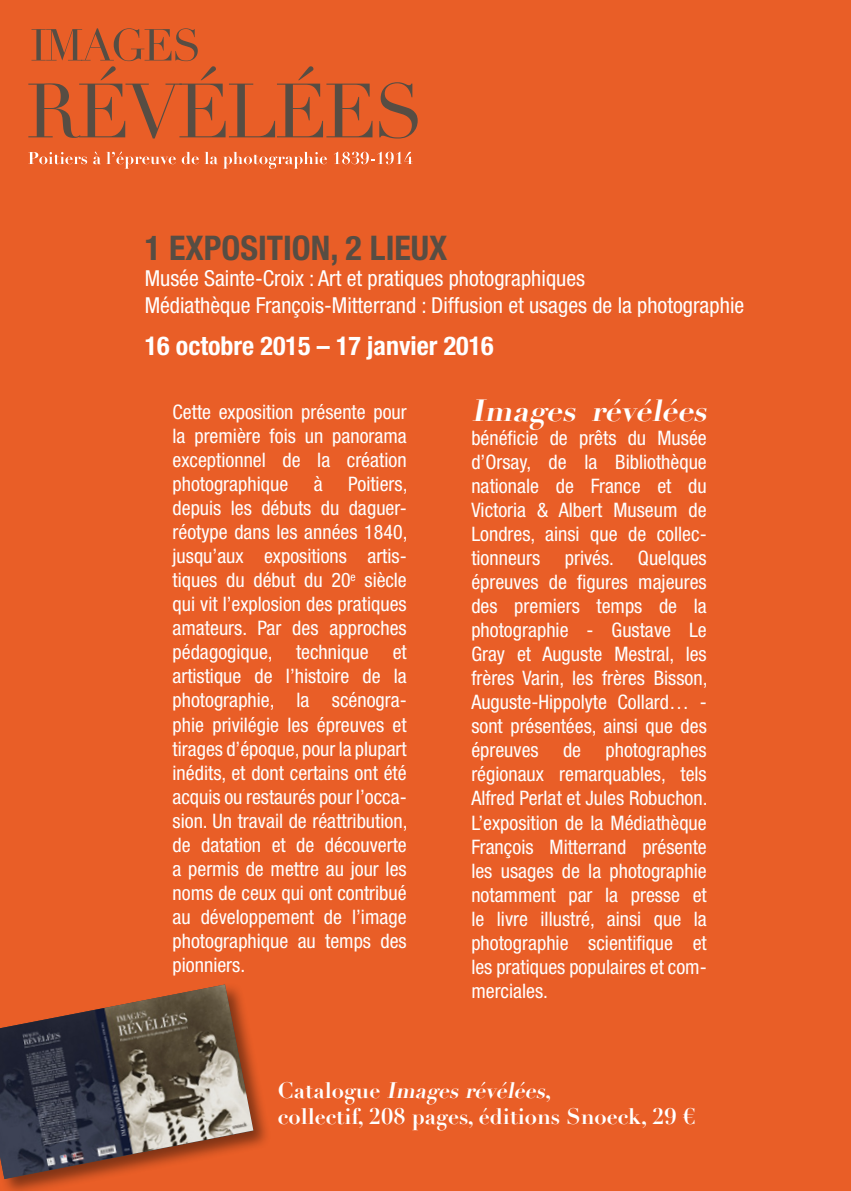
<style>
.page{position:relative;width:851px;height:1191px;background:#fff}
.page>*{position:absolute;margin:0;border:0;box-sizing:border-box;transform-origin:0 0}
.t1{font:700 condensed 34px "Helvetica Neue";color:#574d43}
.t2{font:italic 700 30px "Didot";color:#fff;scale:1.06 1}
.t3{font:700 condensed 26px "Helvetica Neue";color:#fff}
.t4{font:condensed 22px/26.4px "Helvetica Neue";color:#fff}
.t5{font:700 22px/26.4px "Didot";color:#fff}
.t6{font:condensed 20px/24px "Helvetica Neue";color:#fff;text-align:justify}
.s1{font-style:italic}
</style>
<div class="page">
<div style="left:0;top:0;width:850px;height:1191px;background:#e95e27"></div>
<svg style="left:379px;top:82px;width:38px;height:56px"></svg>
<svg style="left:28px;top:28px;width:344px;height:110px"></svg>
<svg style="left:28px;top:152px;width:59px;height:12px"></svg>
<svg style="left:93px;top:152px;width:83px;height:17px"></svg>
<svg style="left:182px;top:152px;width:17px;height:12px"></svg>
<svg style="left:205px;top:152px;width:122px;height:17px"></svg>
<svg style="left:334px;top:152px;width:78px;height:12px"></svg>
<div style="left:0;top:982px;width:271px;height:209px;background:#000;opacity:.45"></div>
<img style="left:0;top:984px;width:253px;height:194px">
<h1 class="t1" style="left:145px;top:227px;width:304px">1 exposition, 2 lieux</h1>
<p class="t4" style="left:145px;top:265px;width:601px">Musée Sainte-Croix : Art et pratiques photographiques<br>Médiathèque François-Mitterrand : Diffusion et usages de la photographie</p>
<h3 class="t3" style="left:145px;top:330px;width:350px">16 octobre 2015 – 17 janvier 2016</h3>
<p class="t6" style="left:172px;top:400px;width:236px">Cette exposition présente pour la première fois un panorama exceptionnel de la création photographique</p>
<p class="t6" style="left:314px;top:472px;width:10px">à</p>
<p class="t6" style="left:172px;top:472px;width:236px;text-indent:176px">Poitiers, depuis les débuts du daguer&shy;réotype dans les années 1840, jusqu’aux expositions artis&shy;tiques du début du 20<sup>e</sup> siècle qui vit l’explosion des pratiques amateurs. Par des approches pédagogique, technique et artistique de l’histoire de la photographie, la scénogra&shy;phie privilégie les épreuves et tirages d’époque, pour la plupart inédits, et dont certains ont été acquis ou restaurés pour l’occa&shy;sion. Un travail de réattribution, de datation et de découverte a permis de mettre au jour les noms de ceux qui ont contribué au développement de l’image photographique au temps des pionniers.</p>
<h2 class="t2" style="left:471px;top:392px;width:230px">Images révélées</h2>
<p class="t6" style="left:471px;top:426px;width:238px">bénéficie de prêts du Musée d’Orsay, de la Bibliothèque nationale de France et du Victoria &amp; Albert Museum de Londres, ainsi que de collec&shy;tionneurs privés. Quelques épreuves de figures majeures des premiers temps de la photographie - Gustave Le Gray et Auguste Mestral, les frères Varin, les frères Bisson, Auguste-Hippolyte Collard… - sont présentées, ainsi que des épreuves de photographes régionaux remarquables, tels Alfred Perlat et Jules Robuchon.<br>L’exposition de la Médiathèque François Mitterrand présente les usages de la photographie notamment par la presse et le livre illustré, ainsi que la photographie scientifique et les pratiques populaires et com&shy;merciales.</p>
<p class="t5" style="left:278px;top:1077px;width:418px">C a t a l o gu e <span class="s1">Images révélées</span>,<br>collectif, 208 pages, éditions Snoeck, 29 €</p>
</div>
